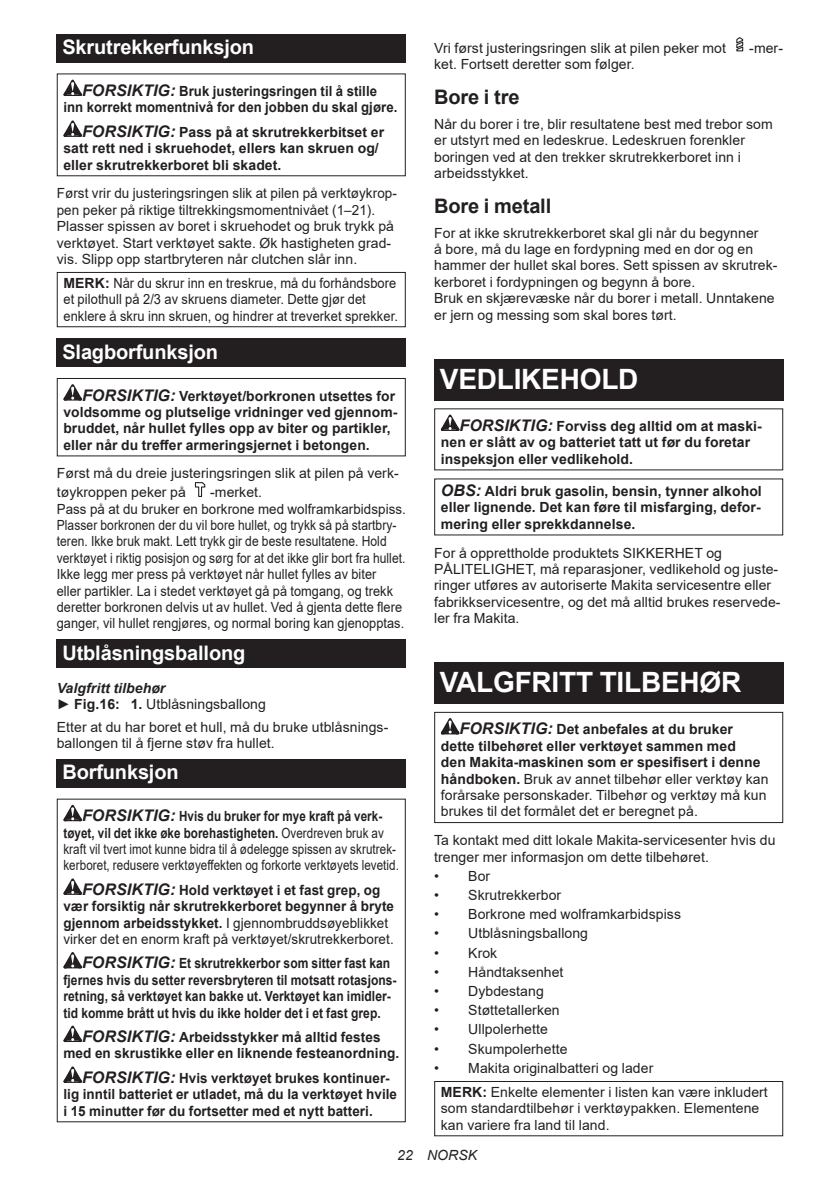
<style>
.page{position:relative;width:840px;height:1191px;background:#fff}
.page>*{position:absolute;margin:0;border:0;box-sizing:border-box;transform-origin:0 0}
.t1{font:700 28px "Arial";letter-spacing:-.01em;color:#fff}
.t2{font:700 20px "Arial";letter-spacing:-.01em;color:#fff}
.t3{font:700 20px "Arial";letter-spacing:-.01em;color:#231f20}
.t4{font:14px/16.4px "Arial";letter-spacing:.005em;color:#231f20}
.t5{font:700 14px/16.4px "Arial";letter-spacing:.005em;color:#231f20}
.t6{font:700 14px/16.4px "Arial";letter-spacing:.005em;color:#231f20;text-align:center;scale:.96 1}
.t7{font:14px/16.4px "Arial";letter-spacing:.005em;color:#231f20;scale:.96 1}
.t8{font:14px/16.4px "Arial";letter-spacing:.005em;color:#231f20;scale:.83 1}
.t9{font:700 14px/16.4px "Arial";letter-spacing:.005em;color:#231f20;scale:.86 1}
.t10{font:14px/16.4px "Arial";letter-spacing:.005em;color:#231f20;scale:.92 1}
.t11{font:700 14px/16.4px "Arial";letter-spacing:.005em;color:#231f20;text-align:center;scale:.94 1}
.t12{font:italic 14px "Arial";letter-spacing:.005em;color:#231f20}
.s1{font-style:italic;font-size:16px}
.s2{font-weight:700}
.s3{font-weight:700;font-style:italic}
.s4{font-weight:700;font-style:italic;font-size:16px}
.s5{font-weight:400}
</style>
<div class="page">
<div style="left:57px;top:34px;width:348px;height:29px;background:#231f20"></div>
<svg style="left:63px;top:80px;width:19px;height:16px"></svg>
<svg style="left:63px;top:120px;width:19px;height:17px"></svg>
<div style="left:57px;top:272px;width:348px;height:55px;border:1px solid #231f20"></div>
<div style="left:57px;top:338px;width:348px;height:29px;background:#231f20"></div>
<svg style="left:63px;top:384px;width:19px;height:16px"></svg>
<div style="left:57px;top:378px;width:348px;height:78px;border:1px solid #231f20"></div>
<svg style="left:194px;top:482px;width:12px;height:15px"></svg>
<div style="left:57px;top:639px;width:348px;height:29px;background:#231f20"></div>
<div style="left:57px;top:759px;width:348px;height:28px;background:#231f20"></div>
<svg style="left:63px;top:805px;width:19px;height:16px"></svg>
<svg style="left:63px;top:878px;width:19px;height:17px"></svg>
<svg style="left:63px;top:952px;width:19px;height:16px"></svg>
<svg style="left:63px;top:1025px;width:19px;height:17px"></svg>
<svg style="left:63px;top:1066px;width:19px;height:16px"></svg>
<svg style="left:736px;top:37px;width:7px;height:15px"></svg>
<div style="left:434px;top:359px;width:348px;height:41px;background:#231f20"></div>
<svg style="left:440px;top:414px;width:19px;height:17px"></svg>
<div style="left:434px;top:663px;width:348px;height:41px;background:#231f20"></div>
<svg style="left:440px;top:718px;width:19px;height:16px"></svg>
<div style="left:434px;top:712px;width:348px;height:111px;border:1px solid #231f20"></div>
<div style="left:434px;top:1081px;width:348px;height:55px;border:1px solid #231f20"></div>
<h2 class="t2" style="left:62px;top:33px;width:193px">Skrutrekkerfunksjon</h2>
<p class="t11" style="left:63px;top:83px;width:356px"><span class="s1">FORSIKTIG:</span> Bruk justeringsringen til å stille<br>inn korrekt momentnivå for den jobben du skal gjøre.</p>
<p class="t5" style="left:63px;top:124px;width:322px;text-indent:19px"><span class="s1">FORSIKTIG:</span> Pass på at skrutrekkerbitset er satt rett ned i skruehodet, ellers kan skruen og/ eller skrutrekkerboret bli skadet.</p>
<p class="t7" style="left:57px;top:185px;width:355px">Først vrir du justeringsringen slik at pilen på verktøykrop&shy;pen peker på riktige tiltrekkingsmomentnivået (1–21).<br>Plasser spissen av boret i skruehodet og bruk trykk på verktøyet. Start verktøyet sakte. Øk hastigheten grad&shy;vis. Slipp opp startbryteren når clutchen slår inn.</p>
<p class="t10" style="left:63px;top:274px;width:365px"><span class="s2">MERK:</span> Når du skrur inn en treskrue, må du forhåndsbore et pilothull på 2/3 av skruens diameter. Dette gjør det enklere å skru inn skruen, og hindrer at treverket sprekker.</p>
<h2 class="t2" style="left:62px;top:337px;width:157px">Slagborfunksjon</h2>
<p class="t5" style="left:63px;top:387px;width:335px;text-indent:19px"><span class="s1">FORSIKTIG:</span> Verktøyet/borkronen utsettes for voldsomme og plutselige vridninger ved gjennom&shy;bruddet, når hullet fylles opp av biter og partikler, eller når du treffer armeringsjernet i betongen.</p>
<p class="t4" style="left:57px;top:464px;width:343px;line-height:18.8px">Først må du dreie justeringsringen slik at pilen på verk&shy;tøykroppen peker på</p>
<p class="t4" style="left:57px;top:484px;width:350px;text-indent:153px">-merket.<br>Pass på at du bruker en borkrone med wolframkarbidspiss.<br>Plasser borkronen der du vil bore hullet, og trykk så på startbry&shy;teren. Ikke bruk makt. Lett trykk gir de beste resultatene. Hold verktøyet i riktig posisjon og sørg for at det ikke glir bort fra hullet.<br>Ikke legg mer press på verktøyet når hullet fylles av biter<br>eller partikler. La i stedet verktøyet gå på tomgang, og trekk deretter borkronen delvis ut av hullet. Ved å gjenta dette flere ganger, vil hullet rengjøres, og normal boring kan gjenopptas.</p>
<h2 class="t2" style="left:62px;top:638px;width:184px">Utblåsningsballong</h2>
<p class="t4" style="left:57px;top:680px;width:211px"><span class="s3">Valgfritt tilbehør<br></span>► <span class="s2">Fig.16: 1.</span> Utblåsningsballong</p>
<p class="t4" style="left:57px;top:718px;width:333px">Etter at du har boret et hull, må du bruke utblåsnings&shy;ballongen til å fjerne støv fra hullet.</p>
<h2 class="t2" style="left:62px;top:758px;width:118px">Borfunksjon</h2>
<p class="t8" style="left:63px;top:808px;width:405px;text-indent:19px"><span class="s4">FORSIKTIG:</span> <span class="s2">Hvis du bruker for mye kraft på verk&shy;tøyet, vil det ikke øke borehastigheten.</span> Overdreven bruk av kraft vil tvert imot kunne bidra til å ødelegge spissen av skrutrek&shy;kerboret, redusere verktøyeffekten og forkorte verktøyets levetid.</p>
<p class="t6" style="left:63px;top:882px;width:346px"><span class="s1">FORSIKTIG:</span> Hold verktøyet i et fast grep, og<br>vær forsiktig når skrutrekkerboret begynner å bryte gjennom arbeidsstykket. <span class="s5">I gjennombruddsøyeblikket virker det en enorm kraft på verktøyet/skrutrekkerboret.</span></p>
<p class="t9" style="left:63px;top:955px;width:388px;text-indent:19px"><span class="s1">FORSIKTIG:</span> Et skrutrekkerbor som sitter fast kan fjernes hvis du setter reversbryteren til motsatt rotasjons&shy;retning, så verktøyet kan bakke ut. Verktøyet kan imidler&shy;tid komme brått ut hvis du ikke holder det i et fast grep.</p>
<p class="t5" style="left:63px;top:1029px;width:337px;text-align:center"><span class="s1">FORSIKTIG:</span> Arbeidsstykker må alltid festes<br>med en skrustikke eller en liknende festeanordning.</p>
<p class="t6" style="left:63px;top:1069px;width:349px;text-align:left;text-indent:19px"><span class="s1">FORSIKTIG:</span> Hvis verktøyet brukes kontinuer&shy;lig inntil batteriet er utladet, må du la verktøyet hvile i 15 minutter før du fortsetter med et nytt batteri.</p>
<p class="t4" style="left:434px;top:40px;width:293px">Vri først justeringsringen slik at pilen peker mot</p>
<p class="t4" style="left:748px;top:40px;width:35px">-mer-</p>
<p class="t4" style="left:434px;top:56px;width:202px">ket. Fortsett deretter som følger.</p>
<h2 class="t3" style="left:434px;top:83px;width:87px">Bore i tre</h2>
<p class="t4" style="left:434px;top:116px;width:340px">Når du borer i tre, blir resultatene best med trebor som er utstyrt med en ledeskrue. Ledeskruen forenkler boringen ved at den trekker skrutrekkerboret inn i arbeidsstykket.</p>
<h2 class="t3" style="left:434px;top:192px;width:118px">Bore i metall</h2>
<p class="t4" style="left:434px;top:224px;width:344px">For at ikke skrutrekkerboret skal gli når du begynner<br>å bore, må du lage en fordypning med en dor og en hammer der hullet skal bores. Sett spissen av skrutrek&shy;kerboret i fordypningen og begynn å bore.<br>Bruk en skjærevæske når du borer i metall. Unntakene er jern og messing som skal bores tørt.</p>
<h1 class="t1" style="left:439px;top:359px;width:200px">VEDLIKEHOLD</h1>
<p class="t5" style="left:440px;top:418px;width:322px;text-indent:19px"><span class="s1">FORSIKTIG:</span> Forviss deg alltid om at maski&shy;nen er slått av og batteriet tatt ut før du foretar inspeksjon eller vedlikehold.</p>
<p class="t5" style="left:440px;top:483px;width:322px;text-align:justify"><span class="s1">OBS:</span> Aldri bruk gasolin, bensin, tynner alkohol eller lignende. Det kan føre til misfarging, defor&shy;mering eller sprekkdannelse.</p>
<p class="t4" style="left:434px;top:544px;width:348px">For å opprettholde produktets SIKKERHET og PÅLITELIGHET, må reparasjoner, vedlikehold og juste&shy;ringer utføres av autoriserte Makita servicesentre eller fabrikkservicesentre, og det må alltid brukes reservede&shy;ler fra Makita.</p>
<h1 class="t1" style="left:439px;top:663px;width:303px">VALGFRITT TILBEHØR</h1>
<p class="t4" style="left:440px;top:721px;width:329px;text-indent:19px"><span class="s4">FORSIKTIG:</span> <span class="s2">Det anbefales at du bruker dette tilbehøret eller verktøyet sammen med<br>den Makita-maskinen som er spesifisert i denne håndboken.</span> Bruk av annet tilbehør eller verktøy kan forårsake personskader. Tilbehør og verktøy må kun brukes til det formålet det er beregnet på.</p>
<p class="t4" style="left:434px;top:832px;width:342px">Ta kontakt med ditt lokale Makita-servicesenter hvis du trenger mer informasjon om dette tilbehøret.</p>
<p class="t4" style="left:434px;top:867px;width:57px">• Bor</p>
<p class="t4" style="left:434px;top:886px;width:128px">• Skrutrekkerbor</p>
<p class="t4" style="left:434px;top:906px;width:248px">• Borkrone med wolframkarbidspiss</p>
<p class="t4" style="left:434px;top:925px;width:155px">• Utblåsningsballong</p>
<p class="t4" style="left:434px;top:944px;width:65px">• Krok</p>
<p class="t4" style="left:434px;top:963px;width:131px">• Håndtaksenhet</p>
<p class="t4" style="left:434px;top:982px;width:111px">• Dybdestang</p>
<p class="t4" style="left:434px;top:1002px;width:127px">• Støttetallerken</p>
<p class="t4" style="left:434px;top:1021px;width:115px">• Ullpolerhette</p>
<p class="t4" style="left:434px;top:1040px;width:135px">• Skumpolerhette</p>
<p class="t4" style="left:440px;top:1056px;width:328px;line-height:23.8px;text-indent:-7px">• Makita originalbatteri og lader<br><span class="s2">MERK:</span> Enkelte elementer i listen kan være inkludert</p>
<p class="t4" style="left:440px;top:1100px;width:320px">som standardtilbehør i verktøypakken. Elementene kan variere fra land til land.</p>
<p class="t12" style="left:397px;top:1146px;width:81px">22 NORSK</p>
</div>
